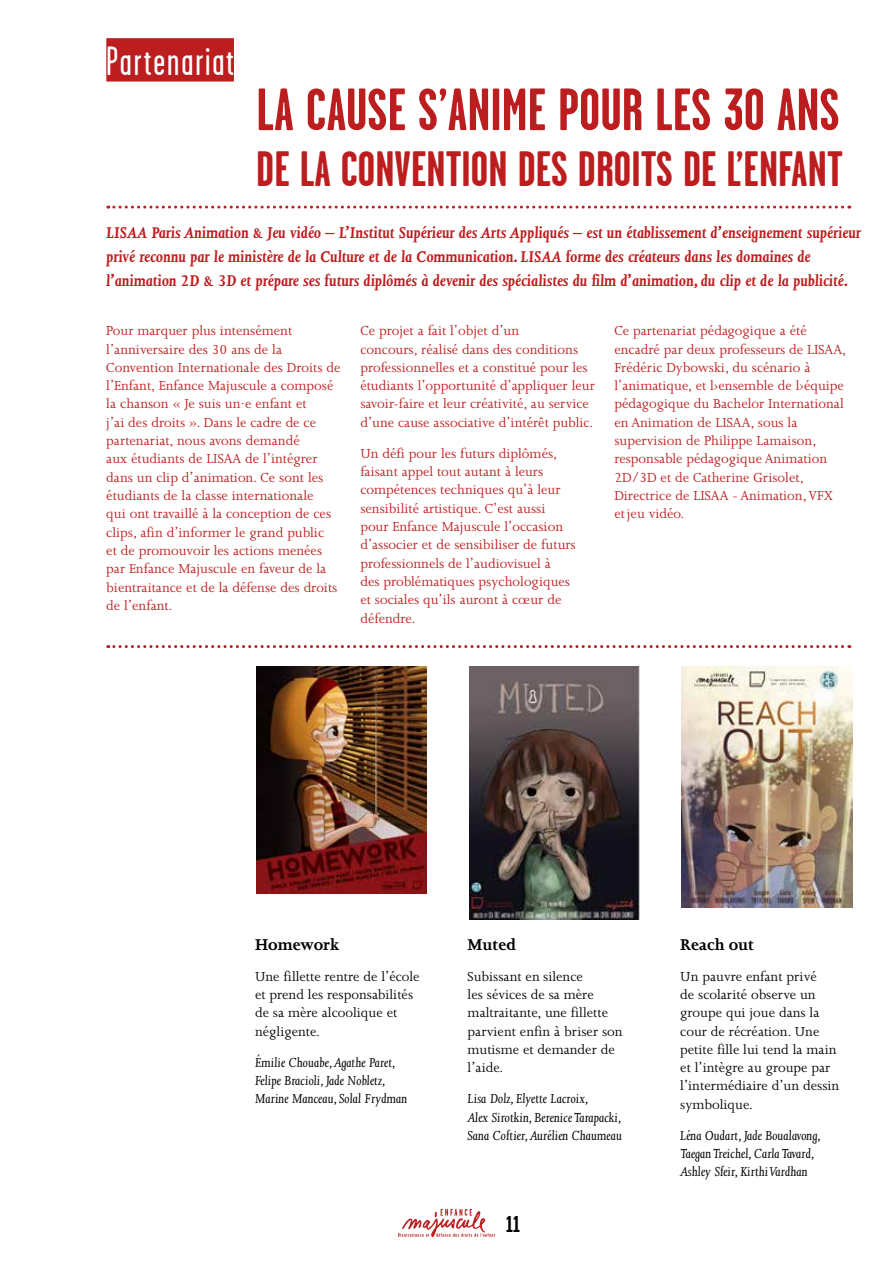
<style>
.page{position:relative;width:893px;height:1263px;background:#fff}
.page>*{position:absolute;margin:0;border:0;box-sizing:border-box;transform-origin:0 0}
.t1{font:700 59.55px "Garage Gothic";color:#bc1d1e}
.t2{font:700 49.65px "Garage Gothic";color:#bc1d1e}
.t3{font:40.8px "Garage Gothic";letter-spacing:.05em;color:#fff}
.t4{font:700 22.95px "Garage Gothic";color:#000}
.t5{font:700 18px "Joanna";color:#000}
.t6{font:italic 700 17.85px/23.9px "Joanna";color:#bc1d1e}
.t7{font:15px/18.3px "Joanna";color:#bc1d1e}
.t8{font:15px/18.3px "Joanna";color:#000}
.t9{font:italic 15px/18.3px "Joanna";color:#000}
</style>
<div class="page">
<svg style="left:398px;top:1209px;width:97px;height:28px"></svg>
<div style="left:106px;top:38px;width:128px;height:44px;background:#bc1d1e"></div>
<svg style="left:108px;top:206px;width:742px;height:3px"></svg>
<img style="left:256px;top:666px;width:170px;height:227px">
<img style="left:469px;top:666px;width:170px;height:254px">
<img style="left:682px;top:666px;width:170px;height:241px">
<svg style="left:108px;top:645px;width:742px;height:3px"></svg>
<h3 class="t3" style="left:106px;top:40px;width:129px">Partenariat</h3>
<h1 class="t1" style="left:256px;top:78px;width:585px">LA CAUSE S’ANIME POUR LES 30 ANS</h1>
<h2 class="t2" style="left:256px;top:143px;width:588px">DE LA CONVENTION DES DROITS DE L’ENFANT</h2>
<p class="t6" style="left:106px;top:221px;width:756px">LISAA Paris Animation &amp; Jeu vidéo – L’Institut Supérieur des Arts Appliqués – est un établissement d’enseignement supérieur privé reconnu par le ministère de la Culture et de la Communication. LISAA forme des créateurs dans les domaines de l’animation 2D &amp; 3D et prépare ses futurs diplômés à devenir des spécialistes du film d’animation, du clip et de la publicité.</p>
<p class="t7" style="left:106px;top:322px;width:236px">Pour marquer plus intensément l’anniversaire des 30 ans de la Convention Internationale des Droits de l’Enfant, Enfance Majuscule a composé la chanson « Je suis un·e enfant et<br>j’ai des droits ». Dans le cadre de ce partenariat, nous avons demandé<br>aux étudiants de LISAA de l’intégrer dans un clip d’animation. Ce sont les étudiants de la classe internationale<br>qui ont travaillé à la conception de ces clips, afin d’informer le grand public<br>et de promouvoir les actions menées par Enfance Majuscule en faveur de la bientraitance et de la défense des droits de l’enfant.</p>
<p class="t7" style="left:360px;top:322px;width:236px">Ce projet a fait l’objet d’un<br>concours, réalisé dans des conditions professionnelles et a constitué pour les étudiants l’opportunité d’appliquer leur savoir-faire et leur créativité, au service d’une cause associative d’intérêt public.</p>
<p class="t7" style="left:614px;top:322px;width:233px">Ce partenariat pédagogique a été encadré par deux professeurs de LISAA, Frédéric Dybowski, du scénario à l’animatique, et l›ensemble de l›équipe pédagogique du Bachelor International en Animation de LISAA, sous la supervision de Philippe Lamaison, responsable pédagogique Animation 2D/3D et de Catherine Grisolet, Directrice de LISAA - Animation, VFX etjeu vidéo.</p>
<p class="t7" style="left:360px;top:444px;width:217px">Un défi pour les futurs diplômés, faisant appel tout autant à leurs compétences techniques qu’à leur sensibilité artistique. C’est aussi pour Enfance Majuscule l’occasion d’associer et de sensibiliser de futurs professionnels de l’audiovisuel à<br>des problématiques psychologiques et sociales qu’ils auront à cœur de défendre.</p>
<p class="t5" style="left:255px;top:934px;width:86px">Homework</p>
<p class="t8" style="left:255px;top:967px;width:166px">Une fillette rentre de l’école et prend les responsabilités de sa mère alcoolique et négligente.</p>
<p class="t9" style="left:255px;top:1053px;width:154px">Émilie Chouabe, Agathe Paret,<br>Felipe Bracioli, Jade Nobletz,<br>Marine Manceau, Solal Frydman</p>
<p class="t5" style="left:468px;top:934px;width:50px">Muted</p>
<p class="t8" style="left:468px;top:967px;width:157px">Subissant en silence<br>les sévices de sa mère maltraitante, une fillette parvient enfin à briser son mutisme et demander de l’aide.</p>
<p class="t9" style="left:468px;top:1090px;width:156px">Lisa Dolz, Elyette Lacroix,<br>Alex Sirotkin, Berenice Tarapacki,<br>Sana Coftier, Aurélien Chaumeau</p>
<h3 class="t4" style="left:506px;top:1211px;width:16px">11</h3>
<p class="t5" style="left:680px;top:934px;width:75px">Reach out</p>
<p class="t8" style="left:680px;top:967px;width:161px">Un pauvre enfant privé<br>de scolarité observe un groupe qui joue dans la cour de récréation. Une petite fille lui tend la main et l’intègre au groupe par l’intermédiaire d’un dessin symbolique.</p>
<p class="t9" style="left:680px;top:1126px;width:142px">Léna Oudart, Jade Boualavong,<br>Taegan Treichel, Carla Tavard,<br>Ashley Sfeir, Kirthi Vardhan</p>
</div>
